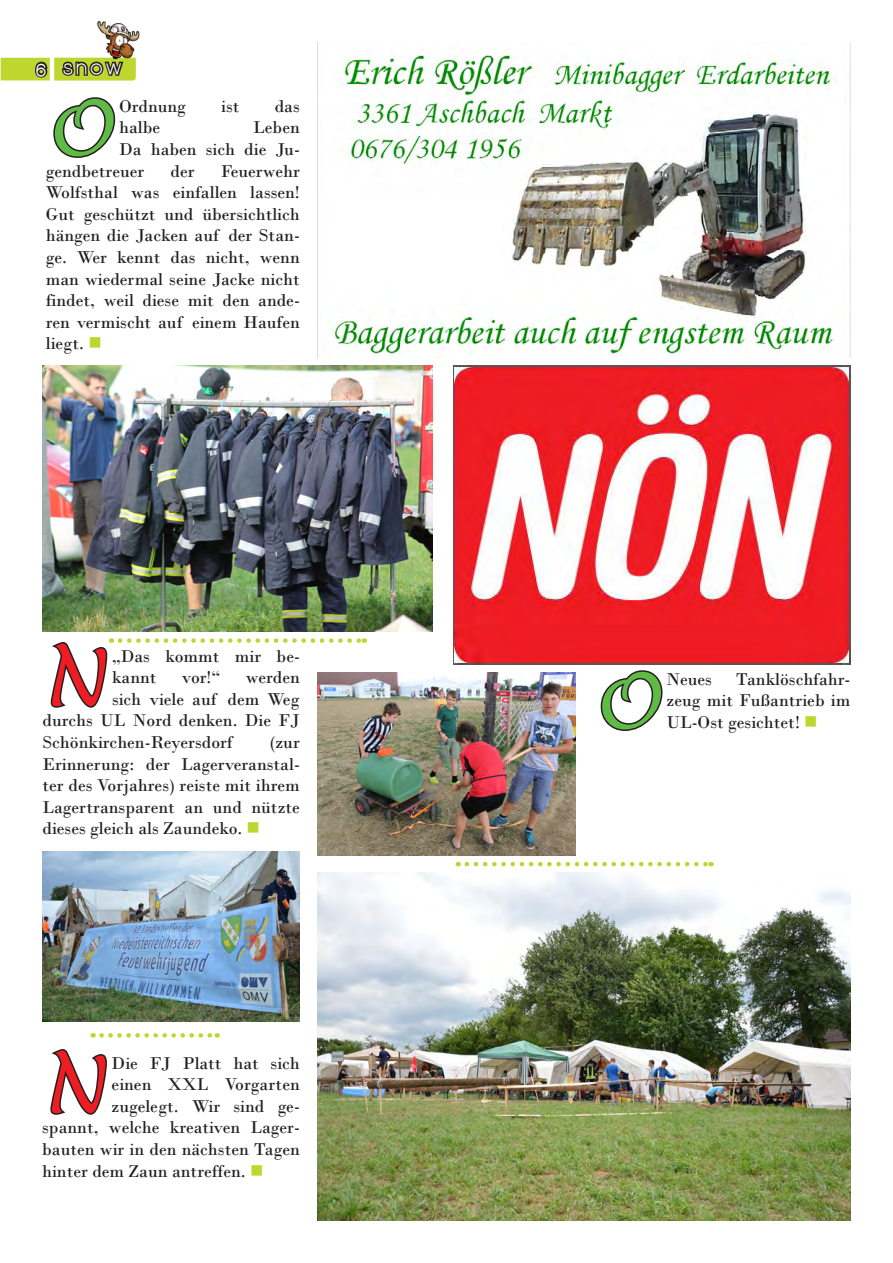
<style>
.page{position:relative;width:893px;height:1263px;background:#fff}
.page>*{position:absolute;margin:0;border:0;box-sizing:border-box;transform-origin:0 0}
.t1{font:italic 76.05px "Lucida Handwriting";color:#60bb46}
.t2{font:italic 76.05px "Lucida Handwriting";color:#ee1d23}
.t3{font:19.5px "Kravitz Thermal";color:#fff}
.t4{font:18px/21.6px "Bodoni";color:#231f20;text-align:justify}
.s1{font-size:22.5px}
.s2{color:#bed630}
</style>
<div class="page">
<svg style="left:0;top:57px;width:136px;height:24px;background:#a0b03d"></svg>
<img style="left:96px;top:20px;width:44px;height:39px">
<img style="left:453px;top:366px;width:397px;height:299px">
<img style="left:331px;top:45px;width:519px;height:312px">
<svg style="left:53px;top:97px;width:63px;height:61px"></svg>
<img style="left:43px;top:366px;width:389px;height:265px">
<img style="left:43px;top:851px;width:257px;height:171px">
<svg style="left:600px;top:670px;width:63px;height:61px"></svg>
<img style="left:318px;top:673px;width:257px;height:182px">
<svg style="left:50px;top:638px;width:62px;height:70px"></svg>
<svg style="left:120px;top:638px;width:245px;height:5px"></svg>
<svg style="left:467px;top:862px;width:244px;height:4px"></svg>
<svg style="left:101px;top:1033px;width:117px;height:4px"></svg>
<svg style="left:50px;top:1049px;width:57px;height:66px"></svg>
<img style="left:318px;top:873px;width:532px;height:347px">
<p class="t3" style="left:36px;top:58px;width:87px"><span class="s1">6</span> SNOW</p>
<p class="t1" style="left:46px;top:82px;width:67px">O</p>
<p class="t4" style="left:119px;top:95px;width:68px">Ordnung</p>
<p class="t4" style="left:221px;top:95px;width:20px">ist</p>
<p class="t4" style="left:275px;top:95px;width:27px">das</p>
<p class="t4" style="left:119px;top:117px;width:43px">halbe</p>
<p class="t4" style="left:253px;top:117px;width:48px">Leben</p>
<p class="t4" style="left:46px;top:138px;width:255px;text-indent:73px">Da haben sich die Ju&shy;gendbetreuer</p>
<p class="t4" style="left:46px;top:160px;width:256px;text-indent:175px">Feuerwehr Wolfsthal was einfallen lassen!<br>Gut geschützt und übersichtlich hängen die Jacken auf der Stan&shy;ge. Wer kennt das nicht, wenn man wiedermal seine Jacke nicht findet, weil diese mit den ande&shy;ren vermischt auf einem Haufen liegt. <span class="s2">■</span></p>
<p class="t4" style="left:170px;top:160px;width:25px">der</p>
<p class="t2" style="left:43px;top:632px;width:63px">N</p>
<p class="t4" style="left:112px;top:645px;width:189px">„Das kommt mir be&shy;kannt</p>
<p class="t4" style="left:182px;top:667px;width:40px">vor!“</p>
<p class="t4" style="left:246px;top:667px;width:56px">werden</p>
<p class="t4" style="left:112px;top:688px;width:189px">sich viele auf dem Weg</p>
<p class="t4" style="left:43px;top:710px;width:259px">durchs UL Nord denken. Die FJ</p>
<p class="t4" style="left:43px;top:731px;width:192px">Schönkirchen-Reyersdorf</p>
<p class="t4" style="left:43px;top:731px;width:259px;text-indent:227px">(zur Erinnerung: der Lagerveranstal&shy;ter des Vorjahres) reiste mit ihrem Lagertransparent an und nützte dieses gleich als Zaundeko. <span class="s2">■</span></p>
<p class="t2" style="left:42px;top:1039px;width:63px">N</p>
<p class="t4" style="left:112px;top:1052px;width:190px">Die FJ Platt hat sich</p>
<p class="t4" style="left:112px;top:1074px;width:190px">einen XXL Vorgarten</p>
<p class="t4" style="left:112px;top:1095px;width:190px">zugelegt. Wir sind ge-</p>
<p class="t4" style="left:42px;top:1117px;width:259px">spannt, welche kreativen Lager-</p>
<p class="t4" style="left:42px;top:1138px;width:259px">bauten wir in den nächsten Tagen</p>
<p class="t4" style="left:42px;top:1160px;width:223px">hinter dem Zaun antreffen. <span class="s2">■</span></p>
<p class="t1" style="left:593px;top:655px;width:67px">O</p>
<p class="t4" style="left:666px;top:668px;width:47px">Neues</p>
<p class="t4" style="left:666px;top:668px;width:185px;text-indent:70px">Tanklöschfahr&shy;zeug mit Fußantrieb im UL-Ost gesichtet! <span class="s2">■</span></p>
</div>
